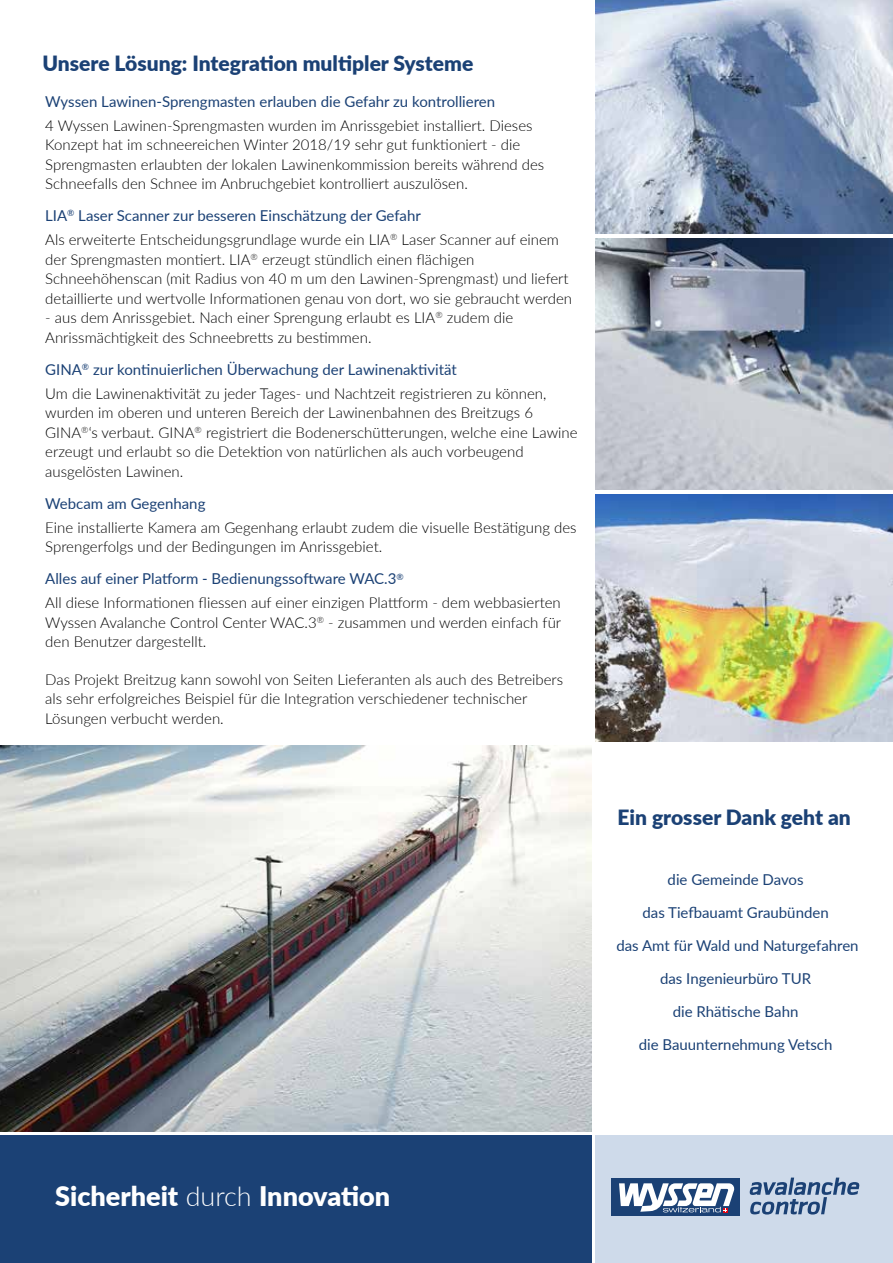
<style>
.page{position:relative;width:893px;height:1263px;background:#fff}
.page>*{position:absolute;margin:0;border:0;box-sizing:border-box;transform-origin:0 0}
.t1{font:900 27px "Lato";color:#fff}
.t2{font:900 21px "Lato";color:#1b4175}
.t3{font:300 15px/19.5px "Lato";color:#000}
.t4{font:15px "Lato";color:#1b4175}
.s1{font-weight:400;color:#1b4175}
.s2{font-weight:300}
</style>
<div class="page">
<div style="left:0;top:1135px;width:591px;height:128px;background:#1b4175"></div>
<div style="left:595px;top:1135px;width:298px;height:128px;background:#cedaea"></div>
<div style="left:612px;top:1178px;width:128px;height:37px;background:#1b4175"></div>
<svg style="left:750px;top:1177px;width:109px;height:37px"></svg>
<svg style="left:619px;top:1183px;width:116px;height:29px"></svg>
<img style="left:595px;top:0;width:298px;height:234px">
<img style="left:595px;top:494px;width:298px;height:248px">
<img style="left:595px;top:238px;width:298px;height:252px">
<img style="left:0;top:745px;width:591px;height:386px">
<h2 class="t2" style="left:43px;top:47px;width:432px">Unsere Lösung: Integration multipler Systeme</h2>
<p class="t4" style="left:45px;top:91px;width:451px">Wyssen Lawinen-Sprengmasten erlauben die Gefahr zu kontrollieren</p>
<p class="t3" style="left:45px;top:115px;width:501px">4 Wyssen Lawinen-Sprengmasten wurden im Anrissgebiet installiert. Dieses Konzept hat im schneereichen Winter 2018/19 sehr gut funktioniert - die Sprengmasten erlaubten der lokalen Lawinenkommission bereits während des Schneefalls den Schnee im Anbruchgebiet kontrolliert auszulösen.</p>
<p class="t3" style="left:45px;top:204px;width:515px;line-height:23.7px"><span class="s1">LIA</span><sup>®</sup> <span class="s1">Laser Scanner zur besseren Einschätzung der Gefahr<br></span>Als erweiterte Entscheidungsgrundlage wurde ein LIA<sup>®</sup> Laser Scanner auf einem</p>
<p class="t3" style="left:45px;top:249px;width:528px">der Sprengmasten montiert. LIA<sup>®</sup> erzeugt stündlich einen flächigen<br>Schneehöhenscan (mit Radius von 40 m um den Lawinen-Sprengmast) und liefert detaillierte und wertvolle Informationen genau von dort, wo sie gebraucht werden</p>
<p class="t3" style="left:45px;top:307px;width:469px">- aus dem Anrissgebiet. Nach einer Sprengung erlaubt es LIA<sup>®</sup> zudem die<br>Anrissmächtigkeit des Schneebretts zu bestimmen.</p>
<p class="t3" style="left:45px;top:357px;width:503px;line-height:23.7px"><span class="s1">GINA</span><sup>®</sup> <span class="s1">zur kontinuierlichen Überwachung der Lawinenaktivität<br></span>Um die Lawinenaktivität zu jeder Tages- und Nachtzeit registrieren zu können,</p>
<p class="t3" style="left:45px;top:402px;width:534px">wurden im oberen und unteren Bereich der Lawinenbahnen des Breitzugs 6<br>GINA<sup>®</sup>‘s verbaut. GINA<sup>®</sup> registriert die Bodenerschütterungen, welche eine Lawine erzeugt und erlaubt so die Detektion von natürlichen als auch vorbeugend ausgelösten Lawinen.</p>
<p class="t4" style="left:45px;top:493px;width:162px">Webcam am Gegenhang</p>
<p class="t3" style="left:45px;top:517px;width:533px">Eine installierte Kamera am Gegenhang erlaubt zudem die visuelle Bestätigung des<br>Sprengerfolgs und der Bedingungen im Anrissgebiet.</p>
<p class="t3" style="left:45px;top:567px;width:517px;line-height:23.7px"><span class="s1">Alles auf einer Platform - Bedienungssoftware WAC.3</span><sup>®<br></sup>All diese Informationen fliessen auf einer einzigen Plattform - dem webbasierten</p>
<p class="t3" style="left:45px;top:612px;width:517px">Wyssen Avalanche Control Center WAC.3<sup>®</sup> - zusammen und werden einfach für den Benutzer dargestellt.</p>
<p class="t3" style="left:45px;top:669px;width:519px">Das Projekt Breitzug kann sowohl von Seiten Lieferanten als auch des Betreibers als sehr erfolgreiches Beispiel für die Integration verschiedener technischer<br>Lösungen verbucht werden.</p>
<h2 class="t2" style="left:618px;top:801px;width:235px">Ein grosser Dank geht an</h2>
<p class="t4" style="left:668px;top:869px;width:137px">die Gemeinde Davos</p>
<p class="t4" style="left:642px;top:902px;width:188px">das Tiefbauamt Graubünden</p>
<p class="t4" style="left:616px;top:935px;width:244px">das Amt für Wald und Naturgefahren</p>
<p class="t4" style="left:660px;top:968px;width:153px">das Ingenieurbüro TUR</p>
<p class="t4" style="left:673px;top:1001px;width:127px">die Rhätische Bahn</p>
<p class="t4" style="left:639px;top:1034px;width:195px">die Bauunternehmung Vetsch</p>
<h1 class="t1" style="left:55px;top:1175px;width:337px">Sicherheit <span class="s2">durch</span> Innovation</h1>
</div>
